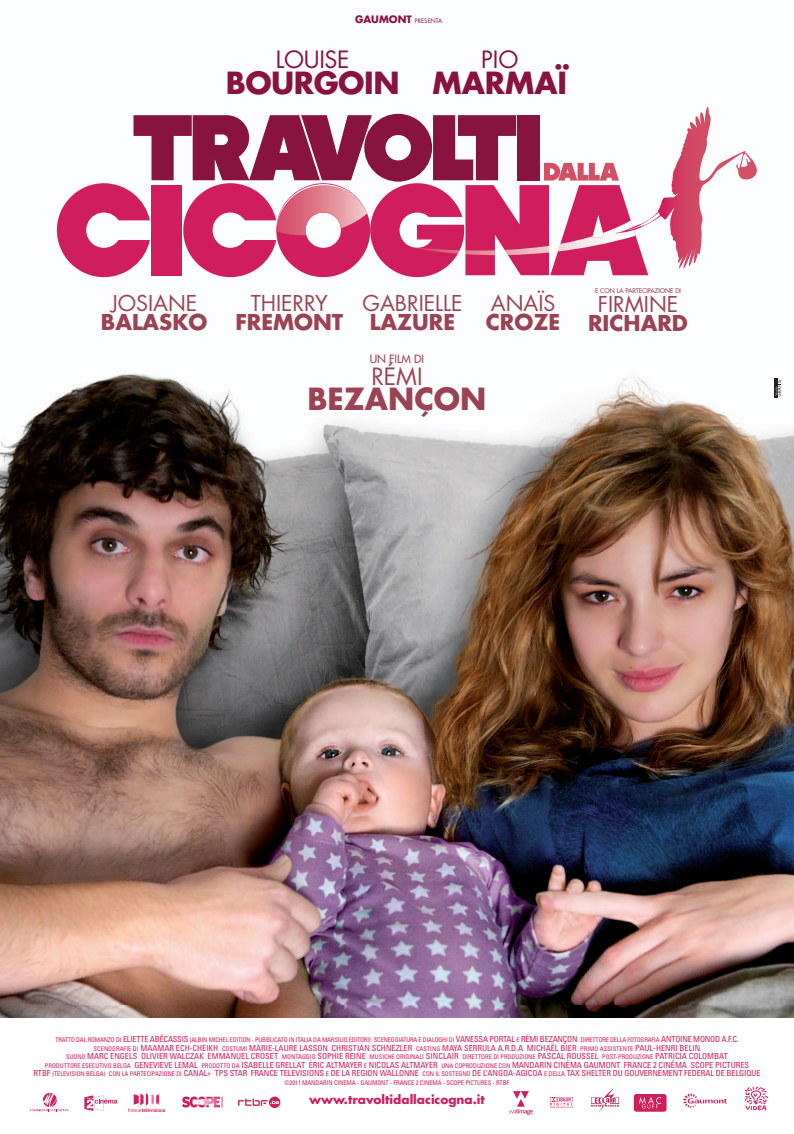
<style>
.page{position:relative;width:794px;height:1134px;background:#fff}
.page>*{position:absolute;margin:0;border:0;box-sizing:border-box;transform-origin:0 0}
.t1{font:700 29.7px "Futura";letter-spacing:-.015em;color:#88133d}
.t2{font:700 29.7px "Futura";color:#9b4354}
.t3{font:23.2px "Futura";letter-spacing:-.015em;color:#88133d}
.t4{font:23.2px "Futura";color:#9b4354}
.t5{font:21.3px "Futura";color:#9b4354}
.t6{font:700 21.3px "Futura";color:#9b4354}
.t7{font:700 12px "Futura";color:#d01d5c}
.t8{font:11.1px "Futura";color:#9b4354}
.t9{font:condensed 8.3px/8.5px "Univers";letter-spacing:-.005em;color:#d01d5c;text-align:center}
.t10{font:condensed 6.4px "Univers";letter-spacing:-.025em;color:#d01d5c}
.t11{font:6.4px "Futura";color:#9b4354}
.t12{font:6px "Futura";color:#88133d}
.s1{font-weight:700;font-size:10px}
.s2{font-size:8.3px}
.s3{font-size:6.4px}
</style>
<div class="page">
<img style="left:0;top:228px;width:794px;height:887px">
<svg style="left:57px;top:106px;width:700px;height:177px"></svg>
<hr style="left:774px;top:378px;width:3px;height:19px;background:#231f20">
<svg style="left:775px;top:379px;width:6px;height:17px"></svg>
<img style="left:0;top:1006px;width:794px;height:12px">
<svg style="left:683px;top:1093px;width:44px;height:15px"></svg>
<img style="left:591px;top:1089px;width:28px;height:23px">
<img style="left:509px;top:1091px;width:23px;height:24px">
<img style="left:633px;top:1093px;width:34px;height:19px">
<img style="left:550px;top:1097px;width:23px;height:11px">
<svg style="left:744px;top:1087px;width:24px;height:24px"></svg>
<svg style="left:238px;top:1096px;width:42px;height:12px"></svg>
<svg style="left:31px;top:1091px;width:38px;height:20px"></svg>
<img style="left:129px;top:1094px;width:36px;height:17px">
<img style="left:182px;top:1096px;width:41px;height:12px">
<svg style="left:84px;top:1095px;width:33px;height:16px"></svg>
<p class="t12" style="left:355px;top:18px;width:89px"><span class="s1">GAUMONT</span> PRESENTA</p>
<h2 class="t3" style="left:276px;top:49px;width:75px">LOUISE</h2>
<h1 class="t1" style="left:226px;top:70px;width:175px">BOURGOIN</h1>
<h2 class="t3" style="left:481px;top:49px;width:39px">PIO</h2>
<h1 class="t1" style="left:432px;top:70px;width:136px">MARMAÏ</h1>
<h3 class="t5" style="left:111px;top:293px;width:88px">JOSIANE</h3>
<h3 class="t6" style="left:101px;top:312px;width:108px">BALASKO</h3>
<h3 class="t5" style="left:251px;top:293px;width:79px">THIERRY</h3>
<h3 class="t6" style="left:235px;top:312px;width:109px">FREMONT</h3>
<h3 class="t5" style="left:362px;top:293px;width:101px">GABRIELLE</h3>
<h3 class="t6" style="left:370px;top:312px;width:87px">LAZURE</h3>
<h3 class="t5" style="left:491px;top:294px;width:66px">ANAÏS</h3>
<h3 class="t6" style="left:486px;top:312px;width:76px">CROZE</h3>
<h3 class="t8" style="left:370px;top:353px;width:56px">UN FILM DI</h3>
<h2 class="t4" style="left:371px;top:365px;width:53px">RÉMI</h2>
<h1 class="t2" style="left:307px;top:385px;width:180px">BEZANÇON</h1>
<p class="t11" style="left:595px;top:288px;width:87px">E CON LA PARTECIPAZIONE DI</p>
<h3 class="t5" style="left:598px;top:294px;width:82px">FIRMINE</h3>
<h3 class="t6" style="left:588px;top:313px;width:101px">RICHARD</h3>
<p class="t10" style="left:55px;top:1038px;width:685px">TRATTO DAL ROMANZO DI <span class="s2">ELIETTE ABÉCASSIS</span> (ALBIN MICHEL EDITION - PUBBLICATO IN ITALIA DA MARSILIO EDITORI) SCENEGGIATURA E DIALOGHI DI <span class="s2">VANESSA PORTAL</span> E <span class="s2">RÉMI BEZANÇON</span> DIRETTORE DELLA FOTOGRAFIA <span class="s2">ANTOINE MONOD A.F.C.</span></p>
<p class="t9" style="left:33px;top:1044px;width:728px"><span class="s3">SCENOGRAFIE DI</span> MAAMAR ECH-CHEIKH <span class="s3">COSTUMI</span> MARIE-LAURE LASSON CHRISTIAN SCHNEZLER <span class="s3">CASTING</span> MAYA SERRULA A.R.D.A MICHAËL BIER <span class="s3">PRIMO ASSISTENTE</span> PAUL-HENRI BELIN<br><span class="s3">SUONO</span> MARC ENGELS OLIVIER WALCZAK EMMANUEL CROSET <span class="s3">MONTAGGIO</span> SOPHIE REINE <span class="s3">MUSICHE ORIGINALI</span> SINCLAIR <span class="s3">DIRETTORE DI PRODUZIONE</span> PASCAL ROUSSEL <span class="s3">POST-PRODUZIONE</span> PATRICIA COLOMBAT<br><span class="s3">PRODUTTORE ESECUTIVO BELGA</span> GENEVIEVE LEMAL <span class="s3">PRODOTTO DA</span> ISABELLE GRELLAT ÉRIC ALTMAYER <span class="s3">E</span> NICOLAS ALTMAYER <span class="s3">UNA COPRODUZIONE CON</span> MANDARIN CINÉMA GAUMONT FRANCE 2 CINÉMA SCOPE PICTURES<br>RTBF <span class="s3">(TELEVISION BELGA) CON LA PARTECIPAZIONE DI</span> CANAL+ TPS STAR FRANCE TELEVISIONS <span class="s3">E</span> DE LA REGION WALLONNE <span class="s3">CON IL SOSTEGNO</span> DE L’ANGOA-AGICOA <span class="s3">E DELLA</span> TAX SHELTER DU GOUVERNEMENT FEDERAL DE BELGIQUE</p>
<p class="t10" style="left:284px;top:1080px;width:226px">©2011 MANDARIN CINEMA - GAUMONT - FRANCE 2 CINEMA - SCOPE PICTURES - RTBF</p>
<h3 class="t7" style="left:309px;top:1094px;width:177px">www.travoltidallacicogna.it</h3>
</div>
